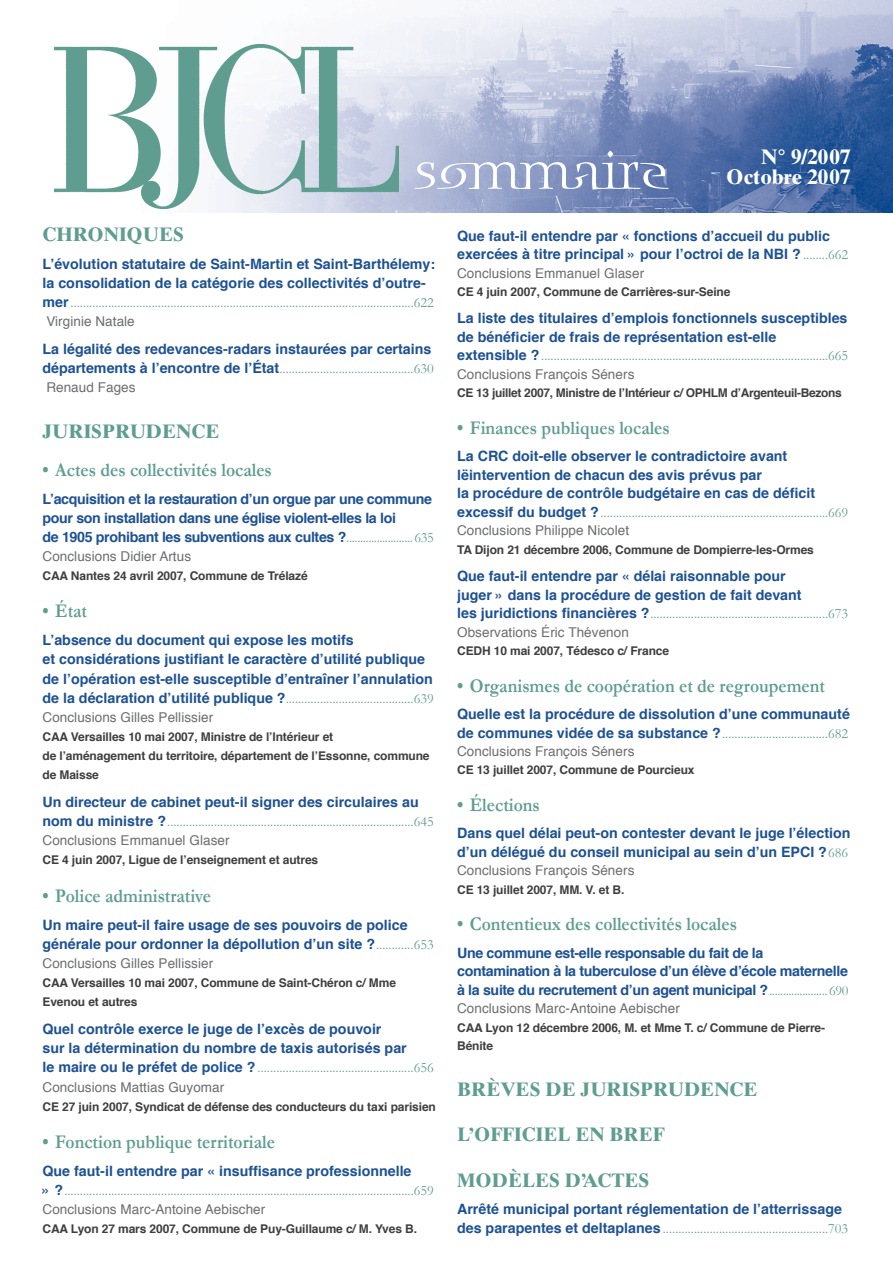
<style>
.page{position:relative;width:893px;height:1263px;background:#fff}
.page>*{position:absolute;margin:0;border:0;box-sizing:border-box;transform-origin:0 0}
.t1{font:55.2px "Blue Island Std";color:#fff}
.t2{font:700 21px/20.5px "Times Ten LT Std";color:#fff;text-align:right}
.t3{font:700 19.5px "Garamond";color:#5f9d91;scale:.9 1}
.t4{font:700 19.5px "Times Ten LT Std";color:#5f9d91}
.t5{font:700 14.25px/18.5px "Helvetica";color:#1d5193}
.t6{font:14.25px "Garamond";color:#5f9d91}
.t7{font:700 14.25px/19px "Helvetica";letter-spacing:-.025em;color:#1d5193}
.t8{font:13.5px "Helvetica";letter-spacing:.005em;color:#6c6d70}
.t9{font:700 12px/19px "Helvetica";letter-spacing:-.01em;color:#3e3e3f}
.s1{font-family:"Helvetica";font-weight:700;color:#1d5193}
.s2{font-family:"Garamond";font-weight:400;color:#5f9d91}
</style>
<div class="page">
<img style="left:156px;top:0;width:737px;height:213px">
<img style="left:55px;top:45px;width:344px;height:163px">
<h1 class="t1" style="left:415px;top:138px;width:255px">sommaire</h1>
<h2 class="t2" style="left:726px;top:146px;width:126px">N° 9/2007<br>OCTOBRE 2007</h2>
<h3 class="t4" style="left:43px;top:222px;width:143px">CHRONIQUES</h3>
<p class="t5" style="left:43px;top:254px;width:394px;line-height:19px">L’évolution statutaire de Saint-Martin et Saint-Barthélemy: la consolidation de la catégorie des collectivités d’outre-</p>
<p class="t6" style="left:43px;top:294px;width:393px"><span class="s1">mer</span>..............................................................................................................622</p>
<p class="t8" style="left:46px;top:311px;width:90px">Virginie Natale</p>
<p class="t5" style="left:43px;top:340px;width:390px">La légalité des redevances-radars instaurées par certains</p>
<p class="t6" style="left:43px;top:360px;width:393px"><span class="s1">départements à l’encontre de l’État</span>...........................................630</p>
<p class="t8" style="left:46px;top:377px;width:91px">Renaud Fages</p>
<h3 class="t4" style="left:43px;top:420px;width:179px">JURISPRUDENCE</h3>
<h3 class="t3" style="left:43px;top:458px;width:256px">• Actes des collectivités locales</h3>
<p class="t7" style="left:43px;top:489px;width:393px">L’acquisition et la restauration d’un orgue par une commune pour son installation dans une église violent-elles la loi<br>de 1905 prohibant les subventions aux cultes ?<span class="s2">........................635</span></p>
<p class="t8" style="left:43px;top:546px;width:150px">Conclusions Didier Artus</p>
<p class="t9" style="left:43px;top:566px;width:267px">CAA Nantes 24 avril 2007, Commune de Trélazé</p>
<h3 class="t3" style="left:43px;top:599px;width:51px">• État</h3>
<p class="t5" style="left:43px;top:631px;width:392px;line-height:19px">L’absence du document qui expose les motifs<br>et considérations justifiant le caractère d’utilité publique de l’opération est-elle susceptible d’entraîner l’annulation</p>
<p class="t6" style="left:43px;top:690px;width:393px"><span class="s1">de la déclaration d’utilité publique ?</span>.........................................639</p>
<p class="t8" style="left:43px;top:706px;width:172px">Conclusions Gilles Pellissier</p>
<p class="t9" style="left:43px;top:727px;width:389px">CAA Versailles 10 mai 2007, Ministre de l’Intérieur et<br>de l’aménagement du territoire, département de l’Essonne, commune de Maisse</p>
<p class="t5" style="left:43px;top:793px;width:378px">Un directeur de cabinet peut-il signer des circulaires au</p>
<p class="t6" style="left:43px;top:813px;width:393px"><span class="s1">nom du ministre ?</span>...............................................................................645</p>
<p class="t8" style="left:43px;top:830px;width:189px">Conclusions Emmanuel Glaser</p>
<p class="t9" style="left:43px;top:851px;width:277px">CE 4 juin 2007, Ligue de l’enseignement et autres</p>
<h3 class="t3" style="left:43px;top:884px;width:189px">• Police administrative</h3>
<p class="t5" style="left:43px;top:915px;width:393px;line-height:19px">Un maire peut-il faire usage de ses pouvoirs de police générale pour ordonner la dépollution d’un site ?<span class="s2">............653</span></p>
<p class="t8" style="left:43px;top:953px;width:172px">Conclusions Gilles Pellissier</p>
<p class="t9" style="left:43px;top:973px;width:355px">CAA Versailles 10 mai 2007, Commune de Saint-Chéron c/ Mme<br>Evenou et autres</p>
<p class="t5" style="left:43px;top:1020px;width:366px;line-height:19px">Quel contrôle exerce le juge de l’excès de pouvoir sur la détermination du nombre de taxis autorisés par</p>
<p class="t6" style="left:43px;top:1059px;width:393px"><span class="s1">le maire ou le préfet de police ?</span>..................................................656</p>
<p class="t8" style="left:43px;top:1076px;width:183px">Conclusions Mattias Guyomar</p>
<p class="t9" style="left:43px;top:1097px;width:395px">CE 27 juin 2007, Syndicat de défense des conducteurs du taxi parisien</p>
<h3 class="t3" style="left:43px;top:1130px;width:260px">• Fonction publique territoriale</h3>
<p class="t5" style="left:43px;top:1162px;width:371px">Que faut-il entendre par « insuffisance professionnelle</p>
<p class="t6" style="left:43px;top:1182px;width:393px"><span class="s1">» ?</span>................................................................................................................659</p>
<p class="t8" style="left:43px;top:1199px;width:224px">Conclusions Marc-Antoine Aebischer</p>
<p class="t9" style="left:43px;top:1219px;width:376px">CAA Lyon 27 mars 2007, Commune de Puy-Guillaume c/ M. Yves B.</p>
<p class="t5" style="left:457px;top:226px;width:393px">Que faut-il entendre par « fonctions d’accueil du public exercées à titre principal » pour l’octroi de la NBI ? <span class="s2">........662</span></p>
<p class="t8" style="left:457px;top:262px;width:189px">Conclusions Emmanuel Glaser</p>
<p class="t9" style="left:457px;top:282px;width:275px">CE 4 juin 2007, Commune de Carrières-sur-Seine</p>
<p class="t5" style="left:457px;top:309px;width:392px">La liste des titulaires d’emplois fonctionnels susceptibles de bénéficier de frais de représentation est-elle</p>
<p class="t6" style="left:457px;top:347px;width:393px"><span class="s1">extensible ?</span>............................................................................................665</p>
<p class="t8" style="left:457px;top:364px;width:179px">Conclusions François Séners</p>
<p class="t9" style="left:457px;top:384px;width:386px">CE 13 juillet 2007, Ministre de l’Intérieur c/ OPHLM d’Argenteuil-Bezons</p>
<h3 class="t3" style="left:457px;top:416px;width:238px">• Finances publiques locales</h3>
<p class="t5" style="left:457px;top:447px;width:359px">La CRC doit-elle observer le contradictoire avant lëintervention de chacun des avis prévus par<br>la procédure de contrôle budgétaire en cas de déficit</p>
<p class="t6" style="left:457px;top:504px;width:393px"><span class="s1">excessif du budget ?</span>.........................................................................669</p>
<p class="t8" style="left:457px;top:520px;width:174px">Conclusions Philippe Nicolet</p>
<p class="t9" style="left:457px;top:540px;width:358px">TA Dijon 21 décembre 2006, Commune de Dompierre-les-Ormes</p>
<p class="t5" style="left:457px;top:567px;width:346px">Que faut-il entendre par « délai raisonnable pour juger » dans la procédure de gestion de fait devant</p>
<p class="t6" style="left:457px;top:605px;width:393px"><span class="s1">les juridictions financières ?</span>.........................................................673</p>
<p class="t8" style="left:457px;top:621px;width:173px">Observations Éric Thévenon</p>
<p class="t9" style="left:457px;top:641px;width:214px">CEDH 10 mai 2007, Tédesco c/ France</p>
<h3 class="t3" style="left:457px;top:674px;width:410px">• Organismes de coopération et de regroupement</h3>
<p class="t5" style="left:457px;top:705px;width:394px">Quelle est la procédure de dissolution d’une communauté</p>
<p class="t6" style="left:457px;top:724px;width:393px"><span class="s1">de communes vidée de sa substance ?</span>..................................682</p>
<p class="t8" style="left:457px;top:741px;width:179px">Conclusions François Séners</p>
<p class="t9" style="left:457px;top:761px;width:239px">CE 13 juillet 2007, Commune de Pourcieux</p>
<h3 class="t3" style="left:457px;top:793px;width:93px">• Élections</h3>
<p class="t5" style="left:457px;top:824px;width:395px">Dans quel délai peut-on contester devant le juge l’élection d’un délégué du conseil municipal au sein d’un EPCI ?<span class="s2">686</span></p>
<p class="t8" style="left:457px;top:860px;width:179px">Conclusions François Séners</p>
<p class="t9" style="left:457px;top:880px;width:169px">CE 13 juillet 2007, MM. V. et B.</p>
<h3 class="t3" style="left:457px;top:912px;width:312px">• Contentieux des collectivités locales</h3>
<p class="t7" style="left:457px;top:944px;width:393px;line-height:18.5px">Une commune est-elle responsable du fait de la contamination à la tuberculose d’un élève d’école maternelle à la suite du recrutement d’un agent municipal ?<span class="s2">.....................690</span></p>
<p class="t8" style="left:457px;top:998px;width:224px">Conclusions Marc-Antoine Aebischer</p>
<p class="t9" style="left:457px;top:1018px;width:370px;line-height:18.5px">CAA Lyon 12 décembre 2006, M. et Mme T. c/ Commune de Pierre-<br>Bénite</p>
<h3 class="t4" style="left:457px;top:1077px;width:302px">BRÈVES DE JURISPRUDENCE</h3>
<h3 class="t4" style="left:457px;top:1122px;width:209px">L’OFFICIEL EN BREF</h3>
<h3 class="t4" style="left:457px;top:1168px;width:194px">MODÈLES D’ACTES</h3>
<p class="t5" style="left:457px;top:1200px;width:386px">Arrêté municipal portant réglementation de l’atterrissage</p>
<p class="t6" style="left:457px;top:1219px;width:393px"><span class="s1">des parapentes et deltaplanes</span> .....................................................703</p>
</div>
